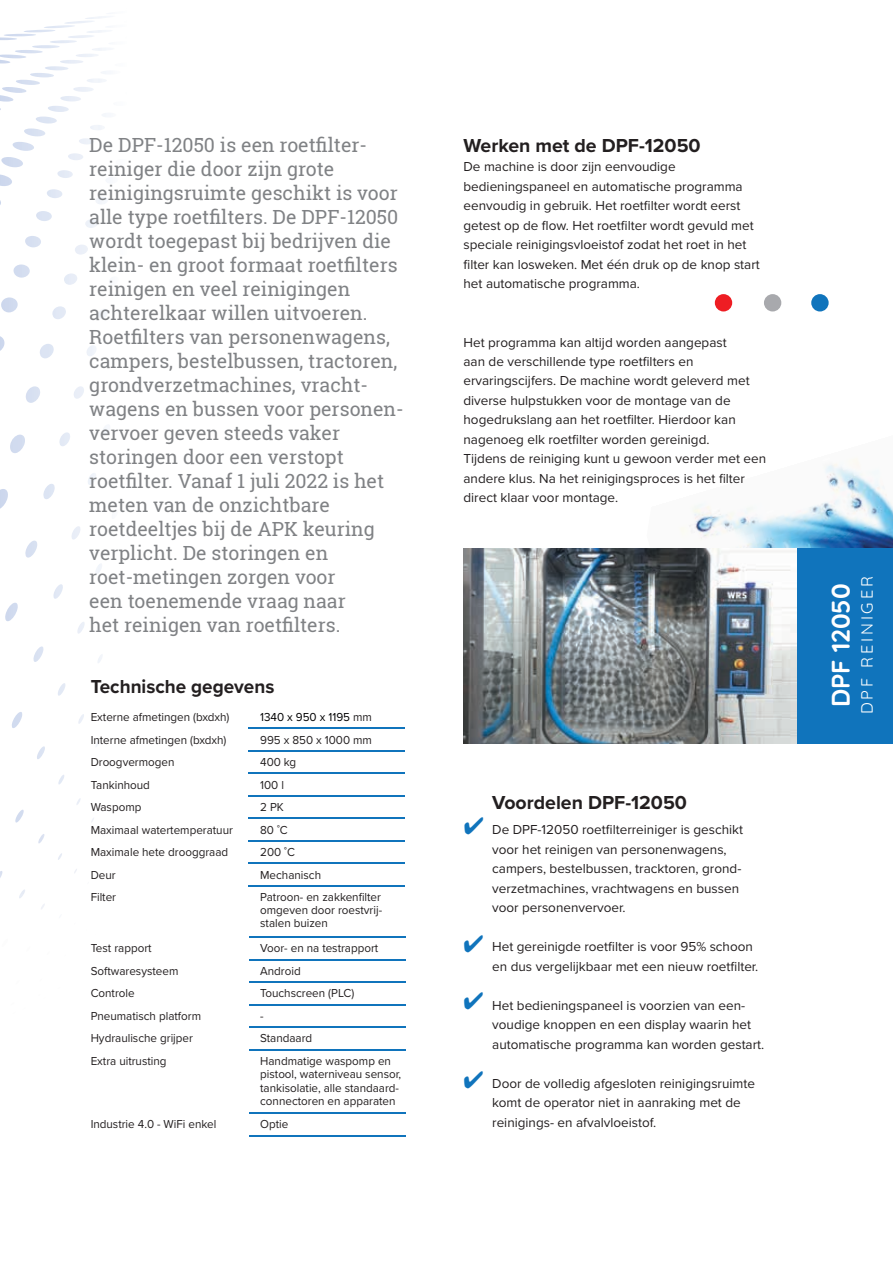
<style>
.page{position:relative;width:893px;height:1263px;background:#fff}
.page>*{position:absolute;margin:0;border:0;box-sizing:border-box;transform-origin:0 0}
.t1{font:300 25.5px "Quicksand";color:#fff}
.t2{font:19.5px/24px "Roboto Slab";color:#808285}
.t3{font:700 19.5px "Proxima Nova";color:#231f20}
.t4{font:300 16.35px "Quicksand";letter-spacing:.17em;color:#fff}
.t5{font:13.5px/19.5px "Proxima Nova";color:#231f20}
.t6{font:12px/13.5px "Proxima Nova";color:#231f20}
.t7{font:12px "Proxima Nova";color:#000002}
.s1{color:#231f20}
</style>
<div class="page">
<svg style="left:58px;top:775px;width:6px;height:9px"></svg>
<svg style="left:37px;top:746px;width:8px;height:13px"></svg>
<svg style="left:12px;top:712px;width:10px;height:16px"></svg>
<svg style="left:78px;top:714px;width:6px;height:10px"></svg>
<svg style="left:58px;top:683px;width:8px;height:13px"></svg>
<svg style="left:33px;top:646px;width:11px;height:16px"></svg>
<svg style="left:5px;top:603px;width:13px;height:18px"></svg>
<svg style="left:98px;top:655px;width:4px;height:8px"></svg>
<svg style="left:77px;top:622px;width:8px;height:12px"></svg>
<svg style="left:53px;top:584px;width:10px;height:15px"></svg>
<svg style="left:25px;top:541px;width:12px;height:17px"></svg>
<svg style="left:0;top:489px;width:8px;height:20px"></svg>
<svg style="left:96px;top:564px;width:6px;height:10px"></svg>
<svg style="left:71px;top:526px;width:9px;height:13px"></svg>
<svg style="left:43px;top:484px;width:12px;height:15px"></svg>
<svg style="left:10px;top:435px;width:15px;height:18px"></svg>
<svg style="left:88px;top:473px;width:8px;height:12px"></svg>
<svg style="left:59px;top:432px;width:11px;height:14px"></svg>
<svg style="left:26px;top:386px;width:14px;height:17px"></svg>
<svg style="left:0;top:336px;width:5px;height:15px"></svg>
<svg style="left:103px;top:426px;width:3px;height:9px"></svg>
<svg style="left:74px;top:386px;width:10px;height:13px"></svg>
<svg style="left:40px;top:344px;width:14px;height:14px"></svg>
<svg style="left:1px;top:297px;width:17px;height:15px"></svg>
<svg style="left:87px;top:345px;width:9px;height:11px"></svg>
<svg style="left:52px;top:306px;width:14px;height:13px"></svg>
<svg style="left:13px;top:264px;width:17px;height:14px"></svg>
<svg style="left:98px;top:309px;width:8px;height:9px"></svg>
<svg style="left:64px;top:273px;width:13px;height:12px"></svg>
<svg style="left:25px;top:236px;width:16px;height:11px"></svg>
<svg style="left:75px;top:245px;width:13px;height:10px"></svg>
<svg style="left:36px;top:211px;width:16px;height:10px"></svg>
<svg style="left:85px;top:219px;width:13px;height:9px"></svg>
<svg style="left:0;top:16px;width:106px;height:189px"></svg>
<svg style="left:19px;top:889px;width:6px;height:9px"></svg>
<svg style="left:0;top:871px;width:3px;height:7px"></svg>
<svg style="left:58px;top:853px;width:4px;height:7px"></svg>
<svg style="left:38px;top:834px;width:7px;height:9px"></svg>
<svg style="left:15px;top:810px;width:9px;height:12px"></svg>
<svg style="left:76px;top:798px;width:5px;height:7px"></svg>
<hr style="left:249px;top:727px;width:156px;height:2px;background:#1074bc">
<hr style="left:249px;top:750px;width:156px;height:1px;background:#1074bc">
<hr style="left:249px;top:772px;width:156px;height:2px;background:#1074bc">
<hr style="left:249px;top:795px;width:156px;height:1px;background:#1074bc">
<hr style="left:249px;top:817px;width:156px;height:2px;background:#1074bc">
<hr style="left:249px;top:840px;width:156px;height:1px;background:#1074bc">
<hr style="left:249px;top:862px;width:156px;height:2px;background:#1074bc">
<hr style="left:249px;top:885px;width:156px;height:1px;background:#1074bc">
<hr style="left:250px;top:936px;width:156px;height:2px;background:#1074bc">
<hr style="left:250px;top:959px;width:156px;height:1px;background:#1074bc">
<hr style="left:250px;top:981px;width:156px;height:2px;background:#1074bc">
<hr style="left:250px;top:1004px;width:156px;height:1px;background:#1074bc">
<hr style="left:250px;top:1026px;width:156px;height:2px;background:#1074bc">
<hr style="left:250px;top:1049px;width:156px;height:1px;background:#1074bc">
<hr style="left:250px;top:1135px;width:156px;height:2px;background:#1074bc">
<hr style="left:250px;top:1112px;width:156px;height:1px;background:#1074bc">
<img style="left:680px;top:458px;width:213px;height:90px">
<div style="left:796px;top:548px;width:97px;height:196px;background:#1074bc"></div>
<img style="left:463px;top:548px;width:333px;height:196px">
<div style="left:715px;top:294px;width:17px;height:17px;background:#ee1d23;border-radius:50%"></div>
<div style="left:764px;top:294px;width:17px;height:17px;background:#a8a9ad;border-radius:50%"></div>
<div style="left:811px;top:294px;width:18px;height:17px;background:#1074bc;border-radius:50%"></div>
<p class="t2" style="left:89px;top:133px;width:316px">De DPF-12050 is een roetfilter&shy;reiniger die door zijn grote reinigingsruimte geschikt is voor alle type roetfilters. De DPF-12050 wordt toegepast bij bedrijven die klein- en groot formaat roetfilters reinigen en veel reinigingen achterelkaar willen uitvoeren.<br>Roetfilters van personenwagens, campers, bestelbussen, tractoren, grondverzetmachines, vracht&shy;wagens en bussen voor personen&shy;vervoer geven steeds vaker storingen door een verstopt roetfilter. Vanaf 1 juli 2022 is het meten van de onzichtbare roetdeeltjes bij de APK keuring verplicht. De storingen en roet-metingen zorgen voor<br>een toenemende vraag naar<br>het reinigen van roetfilters.</p>
<h2 class="t3" style="left:91px;top:671px;width:185px">Technische gegevens</h2>
<p class="t6" style="left:91px;top:710px;width:140px">Externe afmetingen (bxdxh)</p>
<p class="t7" style="left:260px;top:708px;width:113px">1340 x 950 x 1195 <span class="s1">mm</span></p>
<p class="t6" style="left:91px;top:732px;width:137px">Interne afmetingen (bxdxh)</p>
<p class="t6" style="left:260px;top:732px;width:113px">995 x 850 x 1000 mm</p>
<p class="t6" style="left:91px;top:755px;width:85px">Droogvermogen</p>
<p class="t6" style="left:260px;top:755px;width:38px">400 kg</p>
<p class="t6" style="left:91px;top:777px;width:61px">Tankinhoud</p>
<p class="t6" style="left:260px;top:777px;width:25px">100 l</p>
<p class="t6" style="left:91px;top:800px;width:52px">Waspomp</p>
<p class="t6" style="left:260px;top:800px;width:25px">2 PK</p>
<p class="t6" style="left:91px;top:822px;width:144px">Maximaal watertemperatuur</p>
<p class="t6" style="left:260px;top:822px;width:29px">80 ˚C</p>
<p class="t6" style="left:91px;top:845px;width:139px">Maximale hete drooggraad</p>
<p class="t6" style="left:260px;top:845px;width:36px">200 ˚C</p>
<p class="t6" style="left:91px;top:867px;width:26px">Deur</p>
<p class="t6" style="left:260px;top:867px;width:62px">Mechanisch</p>
<p class="t6" style="left:91px;top:890px;width:27px">Filter</p>
<p class="t6" style="left:260px;top:890px;width:122px">Patroon- en zakkenfilter</p>
<p class="t6" style="left:260px;top:903px;width:123px">omgeven door roestvrij&shy;stalen buizen</p>
<p class="t6" style="left:91px;top:941px;width:62px">Test rapport</p>
<p class="t6" style="left:260px;top:941px;width:120px">Voor- en na testrapport</p>
<p class="t6" style="left:91px;top:963px;width:89px">Softwaresysteem</p>
<p class="t6" style="left:260px;top:963px;width:42px">Android</p>
<p class="t6" style="left:91px;top:986px;width:46px">Controle</p>
<p class="t6" style="left:260px;top:986px;width:96px">Touchscreen (PLC)</p>
<p class="t6" style="left:91px;top:1008px;width:112px">Pneumatisch platform</p>
<p class="t6" style="left:260px;top:1008px;width:5px">-</p>
<p class="t6" style="left:91px;top:1031px;width:104px">Hydraulische grijper</p>
<p class="t6" style="left:260px;top:1031px;width:54px">Standaard</p>
<p class="t6" style="left:91px;top:1053px;width:77px">Extra uitrusting</p>
<p class="t6" style="left:260px;top:1053px;width:143px">Handmatige waspomp en pistool, waterniveau sensor, tankisolatie, alle standaard&shy;connectoren en apparaten</p>
<p class="t6" style="left:91px;top:1116px;width:127px">Industrie 4.0 - WiFi enkel</p>
<p class="t6" style="left:260px;top:1116px;width:30px">Optie</p>
<h2 class="t3" style="left:463px;top:130px;width:239px">Werken met de DPF-12050</h2>
<p class="t5" style="left:463px;top:156px;width:298px">De machine is door zijn eenvoudige bedieningspaneel en automatische programma eenvoudig in gebruik. Het roetfilter wordt eerst getest op de flow. Het roetfilter wordt gevuld met speciale reinigingsvloeistof zodat het roet in het filter kan losweken. Met één druk op de knop start het automatische programma.</p>
<p class="t5" style="left:463px;top:332px;width:304px">Het programma kan altijd worden aangepast<br>aan de verschillende type roetfilters en ervaringscijfers. De machine wordt geleverd met diverse hulpstukken voor de montage van de hogedrukslang aan het roetfilter. Hierdoor kan nagenoeg elk roetfilter worden gereinigd.<br>Tijdens de reiniging kunt u gewoon verder met een andere klus. Na het reinigingsproces is het filter direct klaar voor montage.</p>
<h2 class="t3" style="left:492px;top:788px;width:196px">Voordelen DPF-12050</h2>
<p class="t5" style="left:492px;top:819px;width:252px">De DPF-12050 roetfilterreiniger is geschikt voor het reinigen van personenwagens, campers, bestelbussen, tracktoren, grond&shy;verzetmachines, vrachtwagens en bussen voor personenvervoer.</p>
<p class="t5" style="left:492px;top:936px;width:268px">Het gereinigde roetfilter is voor 95% schoon en dus vergelijkbaar met een nieuw roetfilter.</p>
<p class="t5" style="left:492px;top:995px;width:274px">Het bedieningspaneel is voorzien van een&shy;voudige knoppen en een display waarin het automatische programma kan worden gestart.</p>
<p class="t5" style="left:492px;top:1073px;width:264px">Door de volledig afgesloten reinigingsruimte komt de operator niet in aanraking met de reinigings- en afvalvloeistof.</p>
<h1 class="t1" style="left:821px;top:707px;width:126px;rotate:-90deg">DPF 12050</h1>
<p class="t4" style="left:854px;top:714px;width:140px;rotate:-90deg">DPF REINIGER</p>
</div>
